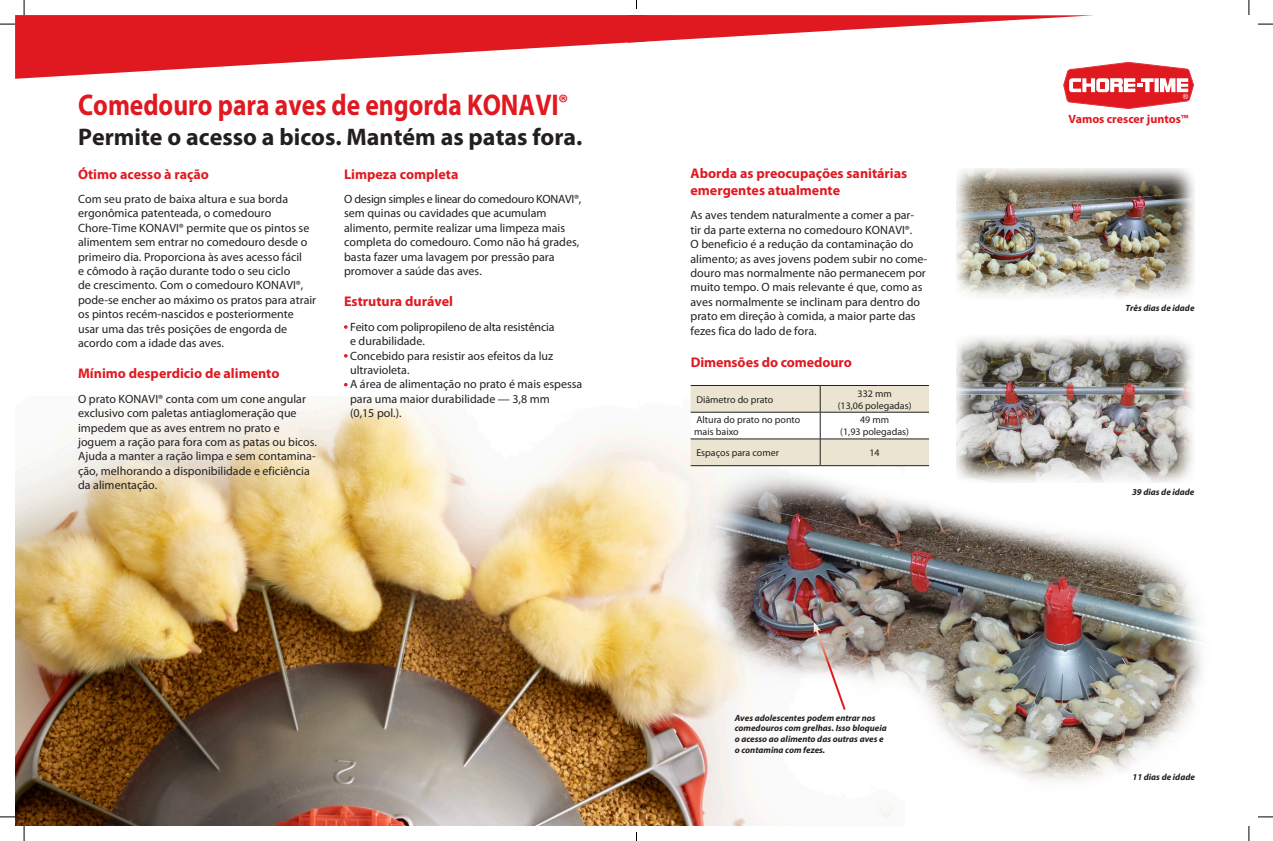
<style>
.page{position:relative;width:1273px;height:841px;background:#fff}
.page>*{position:absolute;margin:0;border:0;box-sizing:border-box;transform-origin:0 0}
.Cover_H1{font:700 30px "Myriad Pro";color:#e01921;scale:.85 1}
.Cover_H1-2{font:700 24px "Myriad Pro";color:#231f20}
.Cover_H2{font:700 14px/16.8px "Myriad Pro";color:#e01921}
.t1{font:12px/14.4px "Myriad Pro";color:#231f20}
.t2{font:700 12px "Myriad Pro";color:#e01921}
.t3{font:10px/12px "Myriad Pro";color:#231f20;text-align:center}
.t4{font:italic 700 9px/10.8px "Myriad Pro";color:#231f20}
.s1{color:#e01921}
.s2{font-weight:600}
</style>
<div class="page">
<img style="left:15px;top:396px;width:732px;height:429px">
<img style="left:956px;top:337px;width:237px;height:82px">
<img style="left:956px;top:168px;width:238px;height:130px">
<img style="left:673px;top:419px;width:529px;height:402px">
<svg style="left:813px;top:621px;width:34px;height:90px"></svg>
<svg style="left:690px;top:385px;width:238px;height:80px"></svg>
<hr style="left:878px;top:438px;width:50px;height:1px;background:#231f20">
<hr style="left:690px;top:465px;width:130px;height:1px;background:#231f20">
<hr style="left:820px;top:465px;width:58px;height:1px;background:#231f20">
<hr style="left:878px;top:465px;width:50px;height:1px;background:#231f20">
<hr style="left:820px;top:385px;width:58px;height:1px;background:#231f20">
<hr style="left:878px;top:385px;width:50px;height:1px;background:#231f20">
<svg style="left:1258px;top:23px;width:14px;height:2px"></svg>
<svg style="left:0;top:816px;width:15px;height:1px"></svg>
<svg style="left:1258px;top:816px;width:14px;height:1px"></svg>
<svg style="left:23px;top:825px;width:2px;height:15px"></svg>
<svg style="left:1248px;top:0;width:1px;height:15px"></svg>
<svg style="left:1248px;top:826px;width:1px;height:14px"></svg>
<svg style="left:0;top:0;width:1193px;height:109px"></svg>
<p class="Cover_H1" style="left:78px;top:85px;width:578px">Comedouro para aves de engorda KONAVI<sup>®</sup></p>
<p class="Cover_H1-2" style="left:78px;top:121px;width:506px">Permite o acesso a bicos. Mantém as patas fora.</p>
<p class="Cover_H2" style="left:78px;top:165px;width:132px">Ótimo acesso à ração</p>
<p class="t1" style="left:78px;top:191px;width:239px">Com seu prato de baixa altura e sua borda ergonômica patenteada, o comedouro Chore-Time KONAVI® permite que os pintos se alimentem sem entrar no comedouro desde o primeiro dia. Proporciona às aves acesso fácil<br>e cômodo à ração durante todo o seu ciclo<br>de crescimento. Com o comedouro KONAVI®, pode-se encher ao máximo os pratos para atrair os pintos recém-nascidos e posteriormente usar uma das três posições de engorda de acordo com a idade das aves.</p>
<p class="Cover_H2" style="left:78px;top:364px;width:203px">Mínimo desperdicio de alimento</p>
<p class="t1" style="left:78px;top:391px;width:240px">O prato KONAVI® conta com um cone angular exclusivo com paletas antiaglomeração que impedem que as aves entrem no prato e joguem a ração para fora com as patas ou bicos.<br>Ajuda a manter a ração limpa e sem contamina&shy;ção, melhorando a disponibilidade e eficiência da alimentação.</p>
<p class="Cover_H2" style="left:344px;top:165px;width:116px">Limpeza completa</p>
<p class="t1" style="left:344px;top:191px;width:238px">O design simples e linear do comedouro KONAVI®, sem quinas ou cavidades que acumulam alimento, permite realizar uma limpeza mais completa do comedouro. Como não há grades, basta fazer uma lavagem por pressão para promover a saúde das aves.</p>
<p class="Cover_H2" style="left:344px;top:292px;width:110px">Estrutura durável</p>
<p class="t1" style="left:350px;top:319px;width:206px;text-indent:-6px"><span class="s1">•</span> Feito com polipropileno de alta resistência e durabilidade.</p>
<p class="t1" style="left:350px;top:348px;width:205px;text-indent:-6px"><span class="s1">•</span> Concebido para resistir aos efeitos da luz ultravioleta.</p>
<p class="t1" style="left:350px;top:377px;width:234px;text-indent:-6px"><span class="s1">•</span> A área de alimentação no prato é mais espessa para uma maior durabilidade — 3,8 mm<br>(0,15 pol.).</p>
<p class="Cover_H2" style="left:690px;top:164px;width:218px">Aborda as preocupações sanitárias emergentes atualmente</p>
<p class="t1" style="left:690px;top:208px;width:238px">As aves tendem naturalmente a comer a par&shy;tir da parte externa no comedouro KONAVI®.<br>O beneficio é a redução da contaminação do alimento; as aves jovens podem subir no come&shy;douro mas normalmente não permanecem por muito tempo. O mais relevante é que, como as aves normalmente se inclinam para dentro do prato em direção à comida, a maior parte das fezes fica do lado de fora.</p>
<p class="Cover_H2" style="left:690px;top:354px;width:163px">Dimensões do comedouro</p>
<p class="t3" style="left:696px;top:393px;width:78px">Diâmetro do prato</p>
<p class="t3" style="left:837px;top:387px;width:75px">332 mm<br>(13,06 polegadas)</p>
<p class="t3" style="left:694px;top:413px;width:107px;text-align:left">Altura do prato no ponto mais baixo</p>
<p class="t3" style="left:840px;top:413px;width:70px">49 mm<br>(1,93 polegadas)</p>
<p class="t3" style="left:696px;top:446px;width:84px">Espaços para comer</p>
<p class="t3" style="left:869px;top:446px;width:12px">14</p>
<p class="t4" style="left:734px;top:711px;width:153px">Aves adolescentes podem entrar nos comedouros com grelhas. Isso bloqueia o acesso ao alimento das outras aves e o contamina com fezes.</p>
<p class="t2" style="left:1068px;top:111px;width:121px">Vamos crescer juntos<span class="s2">™</span></p>
<p class="t4" style="left:1125px;top:302px;width:70px">Três dias de idade</p>
<p class="t4" style="left:1131px;top:485px;width:64px">39 dias de idade</p>
<p class="t4" style="left:1132px;top:771px;width:64px">11 dias de idade</p>
</div>
